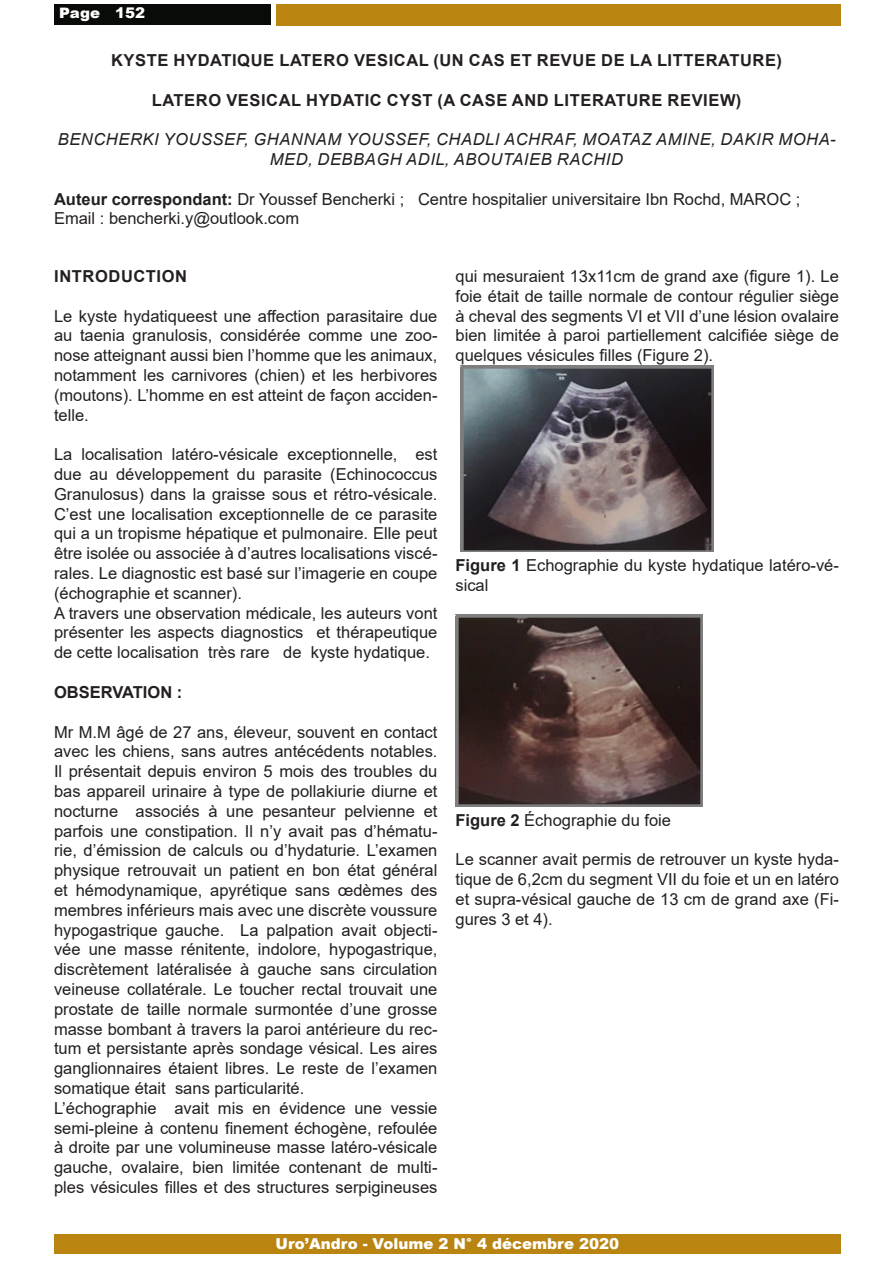
<style>
.page{position:relative;width:893px;height:1263px;background:#fff}
.page>*{position:absolute;margin:0;border:0;box-sizing:border-box;transform-origin:0 0}
.t1{font:16.5px/19.8px "Arial";color:#231f20;text-align:justify}
.t2{font:700 16.5px "Arial";letter-spacing:.035em;color:#231f20}
.t3{font:italic 16.5px/19.8px "Arial";letter-spacing:.035em;color:#231f20;text-align:center}
.t4{font:700 16.5px "Arial";color:#231f20}
.t5{font:900 15px "Arial";color:#fff}
.t6{font:900 14.4px "Arial";color:#fffffd;scale:1.04 1}
.s1{font-size:14.7px}
.s2{font-weight:700}
</style>
<div class="page">
<div style="left:276px;top:4px;width:564px;height:22px;background:#ba8411"></div>
<div style="left:54px;top:1234px;width:786px;height:20px;background:#ba8411"></div>
<div style="left:54px;top:5px;width:217px;height:20px;background:#080b07"></div>
<img style="left:461px;top:365px;width:253px;height:187px">
<img style="left:456px;top:615px;width:247px;height:191px">
<p class="t6" style="left:59px;top:3px;width:84px">Page <span class="s1">152</span></p>
<p class="t2" style="left:111px;top:49px;width:672px">KYSTE HYDATIQUE LATERO VESICAL (UN CAS ET REVUE DE LA LITTERATURE)</p>
<p class="t2" style="left:152px;top:88px;width:591px">LATERO VESICAL HYDATIC CYST (A CASE AND LITERATURE REVIEW)</p>
<p class="t3" style="left:58px;top:130px;width:779px">BENCHERKI YOUSSEF, GHANNAM YOUSSEF, CHADL I ACHRAF, MOATAZ AMINE, DAKIR MOHA-<br>MED, DEBBAGH AD IL, AB OUTAIEB RACHID</p>
<p class="t1" style="left:54px;top:189px;width:748px"><span class="s2">Auteur correspondant:</span> Dr Youssef Bencherki ; Centre hospitalier universitaire Ibn Rochd, MAROC ;<br>Email : bencherki.y@outlook.com</p>
<p class="t2" style="left:54px;top:265px;width:31px">INtroduction</p>
<p class="t1" style="left:54px;top:306px;width:385px">Le kyste hydatiqueest une affection parasitaire due au taenia granulosis, considérée comme une zoo&shy;nose atteignant aussi bien l’homme que les animaux, notamment les carnivores (chien) et les herbivores (moutons). L’homme en est atteint de façon acciden&shy;telle.</p>
<p class="t1" style="left:54px;top:444px;width:385px">La localisation latéro-vésicale exceptionnelle, est due au développement du parasite (Echinococcus Granulosus) dans la graisse sous et rétro-vésicale.<br>C’est une localisation exceptionnelle de ce parasite qui a un tropisme hépatique et pulmonaire. Elle peut être isolée ou associée à d’autres localisations viscé&shy;rales. Le diagnostic est basé sur l’imagerie en coupe (échographie et scanner).</p>
<p class="t1" style="left:54px;top:603px;width:385px">A travers une observation médicale, les auteurs vont présenter les aspects diagnostics et thérapeutique de cette localisation très rare de kyste hydatique.</p>
<p class="t4" style="left:54px;top:680px;width:130px">OBSERVATION :</p>
<p class="t1" style="left:54px;top:722px;width:385px">Mr M.M âgé de 27 ans, éleveur, souvent en contact avec les chiens, sans autres antécédents notables.<br>Il présentait depuis environ 5 mois des troubles du bas appareil urinaire à type de pollakiurie diurne et nocturne associés à une pesanteur pelvienne et parfois une constipation. Il n’y avait pas d’hématu&shy;rie, d’émission de calculs ou d’hydaturie. L’examen physique retrouvait un patient en bon état général et hémodynamique, apyrétique sans œdèmes des membres inférieurs mais avec une discrète voussure hypogastrique gauche. La palpation avait objecti&shy;vée une masse rénitente, indolore, hypogastrique, discrètement latéralisée à gauche sans circulation veineuse collatérale. Le toucher rectal trouvait une prostate de taille normale surmontée d’une grosse masse bombant à travers la paroi antérieure du rec&shy;tum et persistante après sondage vésical. Les aires ganglionnaires étaient libres. Le reste de l’examen somatique était sans particularité.</p>
<p class="t1" style="left:54px;top:1098px;width:385px">L’échographie avait mis en évidence une vessie semi-pleine à contenu finement échogène, refoulée à droite par une volumineuse masse latéro-vésicale gauche, ovalaire, bien limitée contenant de multi&shy;ples vésicules filles et des structures serpigineuses</p>
<p class="t1" style="left:455px;top:266px;width:385px">qui mesuraient 13x11cm de grand axe (figure 1). Le foie était de taille normale de contour régulier siège à cheval des segments VI et VII d’une lésion ovalaire bien limitée à paroi partiellement calcifiée siège de quelques vésicules filles (Figure 2).</p>
<p class="t1" style="left:455px;top:556px;width:385px"><span class="s2">Figure 1</span> Echographie du kyste hydatique latéro-vé&shy;sical</p>
<p class="t1" style="left:455px;top:810px;width:217px"><span class="s2">Figure 2</span> Échographie du foie</p>
<p class="t1" style="left:455px;top:850px;width:385px">Le scanner avait permis de retrouver un kyste hyda&shy;tique de 6,2cm du segment VII du foie et un en latéro et supra-vésical gauche de 13 cm de grand axe (Fi&shy;gures 3 et 4).</p>
<p class="t5" style="left:275px;top:1232px;width:345px">Uro’Andro - Volume 2 N° 4 décembre 2020</p>
</div>
